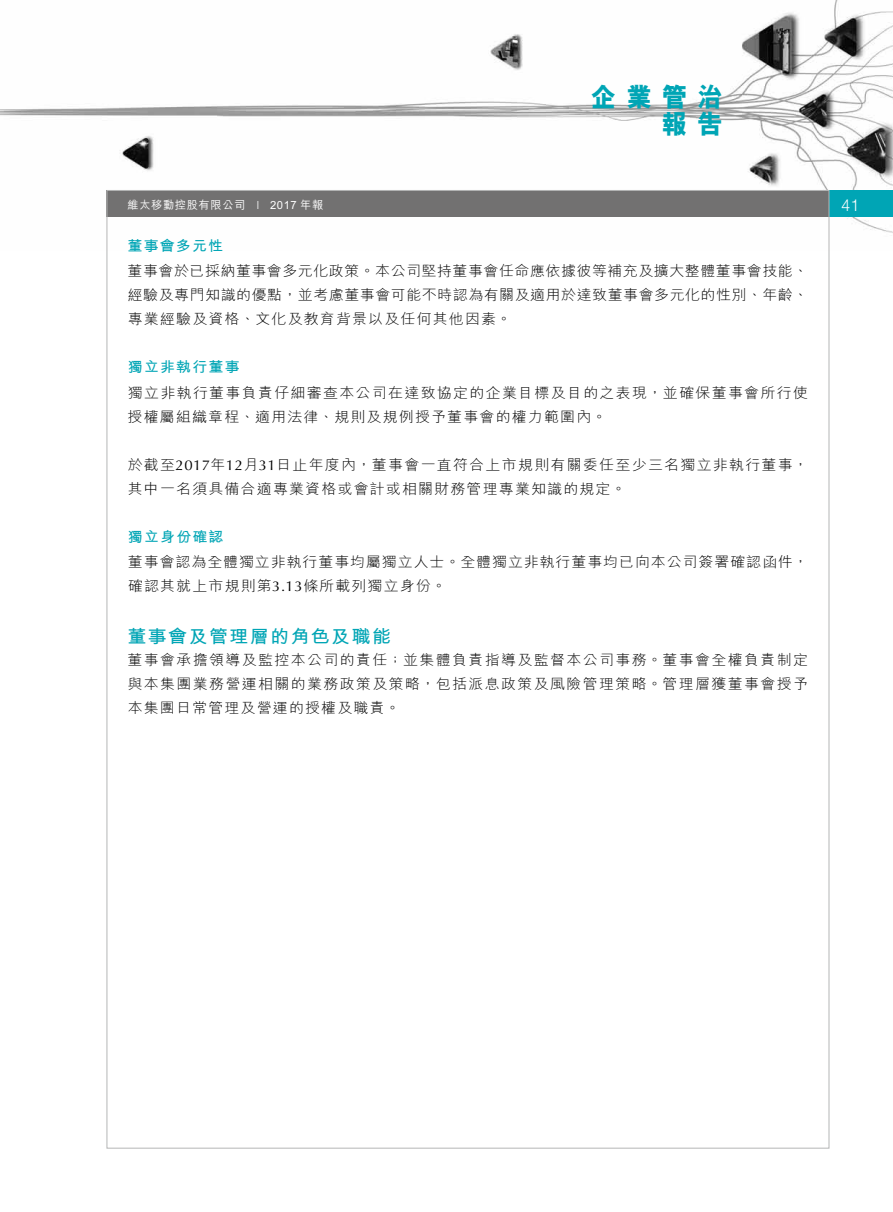
<style>
.page{position:relative;width:893px;height:1212px;background:#fff}
.page>*{position:absolute;margin:0;border:0;box-sizing:border-box;transform-origin:0 0}
.t1{font:800 27px/27px "M Hei HK";letter-spacing:.38em;color:#00a5b5;text-align:right;scale:.95 1}
.t2{font:700 18px "M Hei HK";letter-spacing:.08em;color:#00a5b5;scale:1.05 1}
.t3{font:300 16.5px "Helvetica Neue LT Std";color:#fff;scale:.95 1}
.t4{font:300 14.25px/24px "M Hei HK";letter-spacing:.08em;color:#000;text-align:justify;scale:1.05 1}
.t5{font:300 14.25px/24px "M Hei HK";letter-spacing:.06em;color:#000;scale:1.05 1}
.t6{font:700 14.25px "M Hei HK";letter-spacing:.08em;color:#00a5b5;scale:1.05 1}
.t7{font:500 11.25px "M Hei HK";letter-spacing:.055em;color:#fff}
.s1{font-family:"Helvetica Neue LT Std";font-weight:300}
.s2{font-family:"Optima LT Std";font-weight:400}
</style>
<div class="page">
<img style="left:0;top:0;width:893px;height:251px">
<div style="left:829px;top:190px;width:64px;height:27px;background:#00a5b5"></div>
<div style="left:107px;top:190px;width:722px;height:27px;background:#727171"></div>
<h1 class="t1" style="left:591px;top:84px;width:140px">企業管治報告</h1>
<p class="t7" style="left:128px;top:197px;width:197px">維太移動控股有限公司 <span class="s1">I</span> 2017 年報</p>
<p class="t3" style="left:841px;top:195px;width:20px">41</p>
<p class="t6" style="left:128px;top:235px;width:93px">董事會多元性</p>
<p class="t4" style="left:128px;top:259px;width:650px">董事會於已採納董事會多元化政策。本公司堅持董事會任命應依據彼等補充及擴大整體董事會技能、經驗及專門知識的優點，並考慮董事會可能不時認為有關及適用於達致董事會多元化的性別、年齡、專業經驗及資格、文化及教育背景以及任何其他因素。</p>
<p class="t6" style="left:128px;top:357px;width:108px">獨立非執行董事</p>
<p class="t4" style="left:128px;top:380px;width:649px">獨立非執行董事負責仔細審查本公司在達致協定的企業目標及目的之表現，並確保董事會所行使授權屬組織章程、適用法律、規則及規例授予董事會的權力範圍內。</p>
<p class="t4" style="left:128px;top:452px;width:650px">於截至<span class="s2">2017</span>年<span class="s2">12</span>月<span class="s2">31</span>日止年度內，董事會一直符合上市規則有關委任至少三名獨立非執行董事，其中一名須具備合適專業資格或會計或相關財務管理專業知識的規定。</p>
<p class="t6" style="left:128px;top:526px;width:93px">獨立身份確認</p>
<p class="t5" style="left:128px;top:550px;width:649px">董事會認為全體獨立非執行董事均屬獨立人士。全體獨立非執行董事均已向本公司簽署確認函件，確認其就上市規則第<span class="s2">3.13</span>條所載列獨立身份。</p>
<p class="t2" style="left:128px;top:623px;width:252px">董事會及管理層的角色及職能</p>
<p class="t4" style="left:128px;top:647px;width:650px">董事會承擔領導及監控本公司的責任；並集體負責指導及監督本公司事務。董事會全權負責制定與本集團業務營運相關的業務政策及策略，包括派息政策及風險管理策略。管理層獲董事會授予本集團日常管理及營運的授權及職責。</p>
</div>
